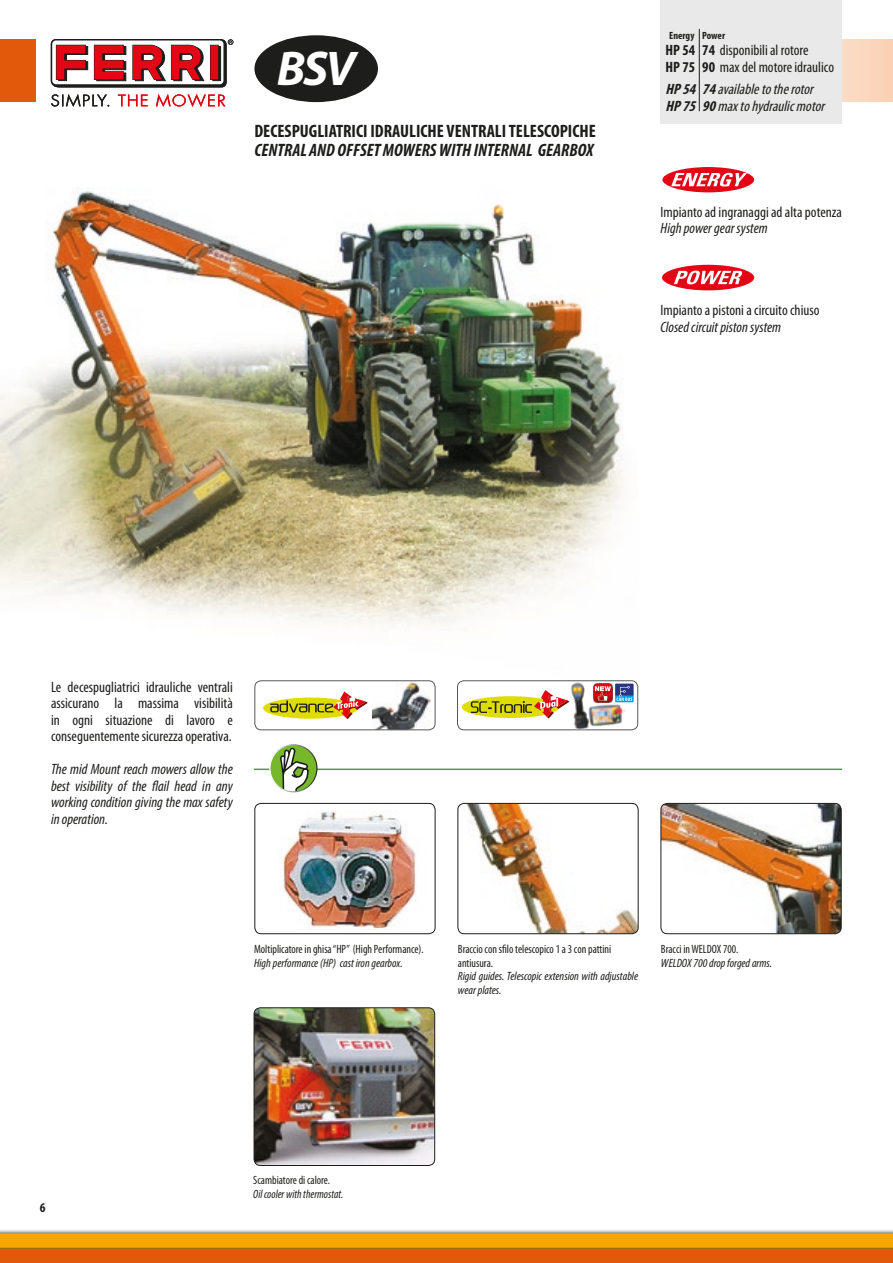
<style>
.page{position:relative;width:893px;height:1263px;background:#fff}
.page>*{position:absolute;margin:0;border:0;box-sizing:border-box;transform-origin:0 0}
.t1{font:italic 700 49.05px "Myriad Pro";color:#fff}
.t2{font:700 condensed 18px "Myriad Pro";color:#1d1d1b}
.t3{font:italic 700 condensed 18px "Myriad Pro";color:#1d1d1b}
.t4{font:condensed 15px/16.5px "Myriad Pro";color:#1d1d1b}
.t5{font:italic condensed 15px/16.5px "Myriad Pro";color:#1d1d1b;text-align:justify}
.t6{font:italic condensed 15px/16.5px "Myriad Pro";color:#1d1d1b}
.t7{font:700 condensed 13.5px "Myriad Pro";color:#1d1d1b}
.t8{font:condensed 12px/13.5px "Myriad Pro";color:#1d1d1b;scale:.95 1}
.t9{font:italic condensed 12px/13.5px "Myriad Pro";color:#1d1d1b}
.t10{font:italic condensed 12px "Myriad Pro";color:#1d1d1b;scale:.95 1}
.t11{font:700 condensed 10.5px "Myriad Pro";color:#1d1d1b}
.s1{font-weight:700}
</style>
<div class="page">
<svg style="left:0;top:1230px;width:893px;height:3px;background:#c7c7c7"></svg>
<svg style="left:0;top:1233px;width:893px;height:30px;background:#e87f06"></svg>
<svg style="left:842px;top:39px;width:51px;height:63px;background:#fad6bd"></svg>
<div style="left:0;top:39px;width:35px;height:63px;background:#e2590b"></div>
<svg style="left:254px;top:35px;width:124px;height:67px"></svg>
<img style="left:0;top:187px;width:638px;height:510px">
<div style="left:660px;top:0;width:182px;height:123px;background:#e9e9e9"></div>
<svg style="left:51px;top:94px;width:58px;height:13px"></svg>
<svg style="left:118px;top:94px;width:108px;height:13px"></svg>
<svg style="left:51px;top:39px;width:182px;height:48px"></svg>
<hr style="left:254px;top:768px;width:588px;height:2px;background:#3fa535">
<svg style="left:270px;top:745px;width:47px;height:47px"></svg>
<svg style="left:280px;top:747px;width:29px;height:45px"></svg>
<div style="left:269px;top:744px;width:49px;height:48px;border:1px solid #fff;border-radius:50%"></div>
<img style="left:282px;top:811px;width:134px;height:119px">
<div style="left:254px;top:803px;width:181px;height:131px;border:1px solid #1d1d1b;border-radius:6px"></div>
<img style="left:459px;top:803px;width:179px;height:131px">
<div style="left:457px;top:803px;width:181px;height:131px;border:1px solid #1d1d1b;border-radius:6px"></div>
<img style="left:662px;top:803px;width:178px;height:131px">
<div style="left:660px;top:803px;width:182px;height:131px;border:1px solid #1d1d1b;border-radius:6px"></div>
<div style="left:255px;top:681px;width:180px;height:49px;background:#fff;border-radius:6px"></div>
<img style="left:372px;top:682px;width:59px;height:46px">
<div style="left:254px;top:680px;width:181px;height:50px;border:1px solid #575756;border-radius:6px"></div>
<img style="left:254px;top:1009px;width:181px;height:156px">
<div style="left:254px;top:1007px;width:181px;height:159px;border:1px solid #1d1d1b;border-radius:6px"></div>
<svg style="left:263px;top:691px;width:105px;height:28px"></svg>
<svg style="left:662px;top:167px;width:93px;height:26px"></svg>
<svg style="left:662px;top:264px;width:93px;height:27px"></svg>
<div style="left:457px;top:681px;width:181px;height:49px;background:#fff;border-radius:6px"></div>
<div style="left:457px;top:680px;width:181px;height:50px;border:1px solid #575756;border-radius:6px"></div>
<svg style="left:462px;top:690px;width:107px;height:28px"></svg>
<hr style="left:699px;top:29px;width:1px;height:82px;background:#1d1d1b">
<img style="left:569px;top:683px;width:56px;height:46px">
<svg style="left:594px;top:684px;width:40px;height:18px"></svg>
<h1 class="t1" style="left:277px;top:36px;width:80px">BSV</h1>
<p class="t2" style="left:254px;top:120px;width:343px">DECESPUGLIATRICI IDRAULICHE VENTRALI TELESCOPICHE</p>
<p class="t3" style="left:254px;top:139px;width:341px">CENTRAL AND OFFSET MOWERS WITH INTERNAL GEARBOX</p>
<p class="t11" style="left:669px;top:29px;width:57px">Energy Power</p>
<p class="t4" style="left:665px;top:42px;width:170px"><span class="s1">HP 54 74</span> disponibili al rotore<br><span class="s1">HP 75 90</span> max del motore idraulico</p>
<p class="t6" style="left:665px;top:81px;width:164px"><span class="s1">HP54 74</span>availabletotherotor<br><span class="s1">HP75 90</span>maxtohydraulicmotor</p>
<p class="t4" style="left:660px;top:203px;width:183px">Impianto ad ingranaggi ad alta potenza</p>
<p class="t5" style="left:660px;top:220px;width:109px">High power gear system</p>
<p class="t4" style="left:660px;top:302px;width:160px">Impianto a pistoni a circuito chiuso</p>
<p class="t5" style="left:660px;top:318px;width:122px">Closed circuit piston system</p>
<p class="t4" style="left:51px;top:678px;width:183px;text-align:justify">Le decespugliatrici idrauliche ventrali assicurano la massima visibilità in ogni situazione di lavoro e conseguentemente sicurezza operativa.</p>
<p class="t5" style="left:51px;top:761px;width:183px">The mid Mount reach mowers allow the best visibility of the flail head in any working condition giving the max safety in operation.</p>
<p class="t8" style="left:254px;top:942px;width:180px">Moltiplicatore in ghisa “HP” (High Performance).</p>
<p class="t9" style="left:254px;top:956px;width:150px">High performance (HP) cast iron gearbox.</p>
<p class="t8" style="left:458px;top:942px;width:163px">Braccio con sfilo telescopico 1 a 3 con pattini antiusura.</p>
<p class="t9" style="left:458px;top:969px;width:182px">Rigid guides. Telescopic extension with adjustable wear plates.</p>
<p class="t8" style="left:661px;top:942px;width:83px">Bracci in WELDOX 700.</p>
<p class="t9" style="left:661px;top:956px;width:113px">WELDOX 700 drop forged arms.</p>
<p class="t7" style="left:40px;top:1199px;width:7px">6</p>
<p class="t8" style="left:253px;top:1173px;width:82px">Scambiatore di calore.</p>
<p class="t10" style="left:253px;top:1186px;width:96px">Oil cooler with thermostat.</p>
</div>
